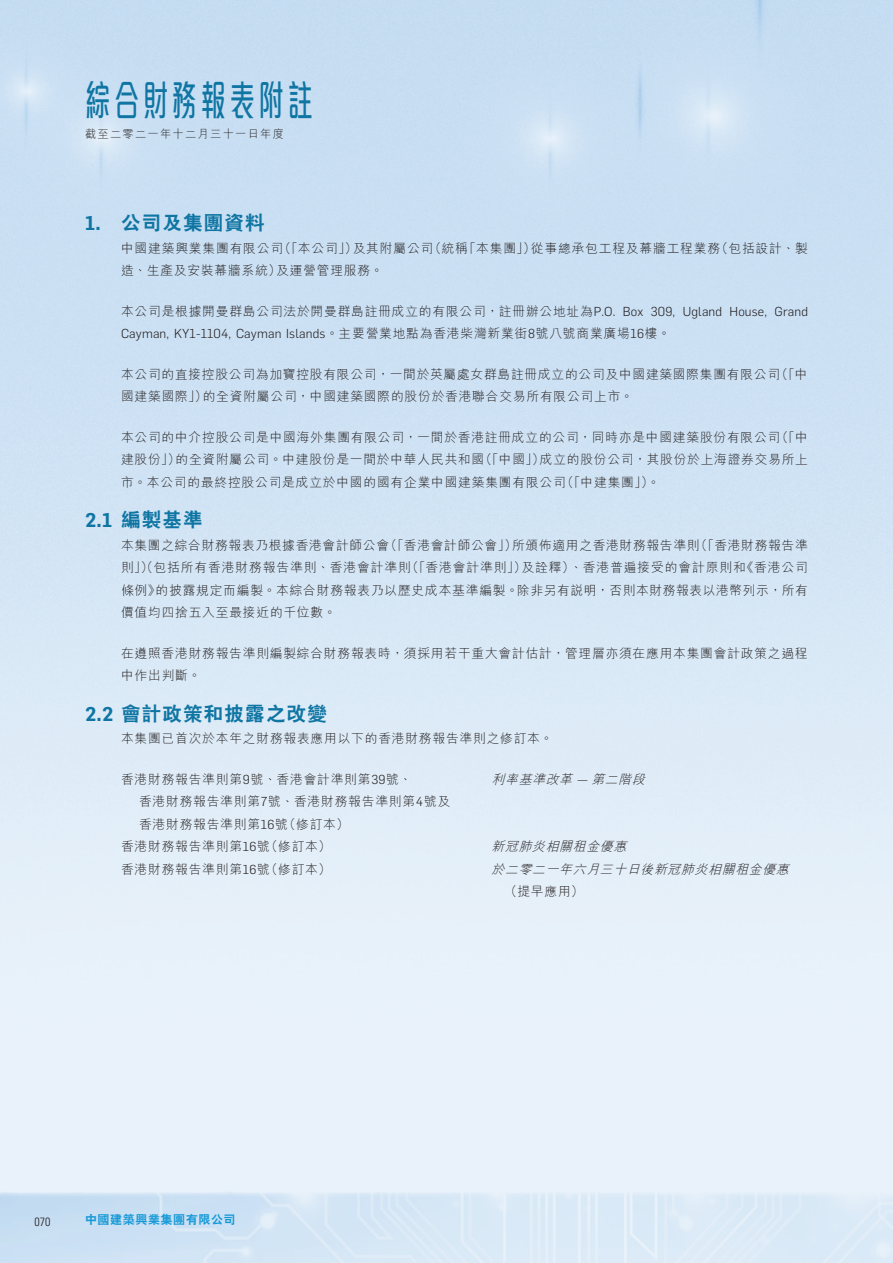
<style>
.page{position:relative;width:893px;height:1263px;background:#fff}
.page>*{position:absolute;margin:0;border:0;box-sizing:border-box;transform-origin:0 0}
.t1{font:500 42px "M Elle HK";letter-spacing:.15em;color:#0f75a3;scale:.6 1}
._03_H1{font:800 19.5px "C Hei 2 HK";letter-spacing:.06em;color:#0f75a3}
._12___P2{font:300 12.75px/22.5px "M Hei HK";letter-spacing:.06em;color:#231f20}
._12___P2-2{font:300 12.75px/22.5px "Flama";letter-spacing:.01em;color:#231f20}
._15_Table_Stub{font:300 12.75px/22.5px "M Hei HK";letter-spacing:.06em;color:#231f20}
._15_Table_Stub-2{font:italic 300 12.75px/22.5px "M Hei HK";color:#231f20}
.t2{font:800 12px "C Hei 2 HK";letter-spacing:.05em;color:#169ad7}
.t3{font:300 condensed 12px "Univers LT Std";color:#231f20}
.t4{font:300 11.25px "M Hei HK";letter-spacing:.11em;color:#231f20}
.s1{font-family:"Flama";font-weight:600}
.s2{font-family:"M Hei HK"}
.s3{font-family:"Flama"}
.s4{font-style:normal}
</style>
<div class="page">
<h1 class="t1" style="left:85px;top:71px;width:382px">綜合財務報表附註</h1>
<p class="t4" style="left:85px;top:126px;width:200px">截至二零二一年十二月三十一日年度</p>
<p class="_03_H1" style="left:85px;top:210px;width:181px"><span class="s1">1.</span> 公司及集團資料</p>
<p class="_12___P2" style="left:121px;top:236px;width:688px">中國建築興業集團有限公司（「本公司」）及其附屬公司（統稱「本集團」）從事總承包工程及幕牆工程業務（包括設計、製造、生產及安裝幕牆系統）及運營管理服務。</p>
<p class="_12___P2-2" style="left:121px;top:299px;width:688px"><span class="s2">本公司是根據開曼群島公司法於開曼群島註冊成立的有限公司，註冊辦公地址為</span>P.O. Box 309, Ugland House, Grand<br>Cayman, KY1-1104, Cayman Islands<span class="s2">。主要營業地點為香港柴灣新業街</span>8<span class="s2">號八號商業廣場</span>16<span class="s2">樓。</span></p>
<p class="_12___P2" style="left:121px;top:362px;width:688px">本公司的直接控股公司為加寶控股有限公司，一間於英屬處女群島註冊成立的公司及中國建築國際集團有限公司（「中國建築國際」）的全資附屬公司，中國建築國際的股份於香港聯合交易所有限公司上市。</p>
<p class="_12___P2" style="left:121px;top:425px;width:688px;text-align:justify">本公司的中介控股公司是中國海外集團有限公司，一間於香港註冊成立的公司，同時亦是中國建築股份有限公司（「中建股份」）的全資附屬公司。中建股份是一間於中華人民共和國（「中國」）成立的股份公司，其股份於上海證券交易所上市。本公司的最終控股公司是成立於中國的國有企業中國建築集團有限公司（「中建集團」）。</p>
<p class="_03_H1" style="left:85px;top:507px;width:119px"><span class="s1">2.1</span> 編製基準</p>
<p class="_12___P2" style="left:121px;top:533px;width:688px;text-align:justify">本集團之綜合財務報表乃根據香港會計師公會（「香港會計師公會」）所頒佈適用之香港財務報告準則（「香港財務報告準則」）（包括所有香港財務報告準則、香港會計準則（「香港會計準則」）及詮釋）、香港普遍接受的會計原則和《香港公司條例》的披露規定而編製。本綜合財務報表乃以歷史成本基準編製。除非另有說明，否則本財務報表以港幣列示，所有價值均四捨五入至最接近的千位數。</p>
<p class="_12___P2" style="left:121px;top:641px;width:688px">在遵照香港財務報告準則編製綜合財務報表時，須採用若干重大會計估計，管理層亦須在應用本集團會計政策之過程中作出判斷。</p>
<p class="_03_H1" style="left:85px;top:700px;width:243px"><span class="s1">2.2</span> 會計政策和披露之改變</p>
<p class="_12___P2" style="left:121px;top:727px;width:433px">本集團已首次於本年之財務報表應用以下的香港財務報告準則之修訂本。</p>
<p class="_15_Table_Stub" style="left:139px;top:767px;width:313px;text-indent:-18px">香港財務報告準則第<span class="s3">9</span>號、香港會計準則第<span class="s3">39</span>號、<br>香港財務報告準則第<span class="s3">7</span>號、香港財務報告準則第<span class="s3">4</span>號及香港財務報告準則第<span class="s3">16</span>號（修訂本）</p>
<p class="_15_Table_Stub-2" style="left:492px;top:767px;width:159px">利率基準改革 <span class="s3">—</span> 第二階段</p>
<p class="_15_Table_Stub" style="left:121px;top:835px;width:211px">香港財務報告準則第<span class="s3">16</span>號（修訂本）</p>
<p class="_15_Table_Stub-2" style="left:492px;top:835px;width:141px">新冠肺炎相關租金優惠</p>
<p class="_15_Table_Stub" style="left:121px;top:857px;width:211px">香港財務報告準則第<span class="s3">16</span>號（修訂本）</p>
<p class="_15_Table_Stub-2" style="left:504px;top:857px;width:290px;text-indent:-13px">於二零二一年六月三十日後新冠肺炎相關租金優惠<span class="s4">（提早應用）</span></p>
<p class="t3" style="left:35px;top:1214px;width:17px">070</p>
<p class="t2" style="left:85px;top:1212px;width:152px">中國建築興業集團有限公司</p>
</div>
